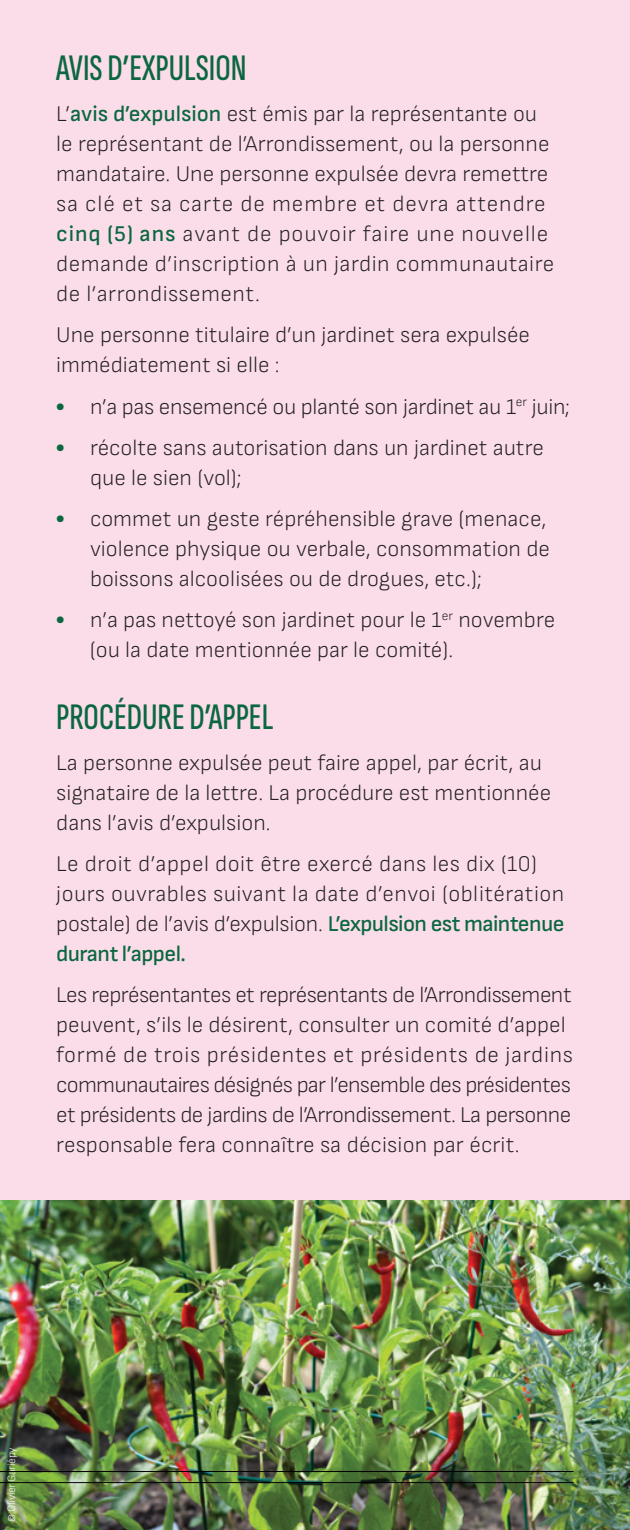
<style>
.page{position:relative;width:630px;height:1530px;background:#fbdde9}
.page>*{position:absolute;margin:0;border:0;box-sizing:border-box;transform-origin:0 0}
.t1{font:500 extra-condensed 37.5px "Sofia Sans";color:#0b6741}
.t2{font:300 22.5px/30px "Sofia Sans";color:#231f20}
.t3{font:300 22.5px/30px "Sofia Sans";letter-spacing:-.025em;color:#231f20}
.t4{font:300 22.5px/30px "Sofia Sans";letter-spacing:.02em;color:#231f20}
.t5{font:300 11.25px "Sofia Sans";letter-spacing:-.03em;color:#fff}
.s1{font-weight:500;color:#0b6741}
.s2{font-family:"Neue Montreal";font-weight:700;color:#0b6741}
</style>
<div class="page">
<img style="left:0;top:1200px;width:630px;height:330px">
<hr style="left:0;top:1482px;width:574px;height:1px;background:#010101">
<hr style="left:0;top:1471px;width:574px;height:1px;background:#010101">
<h1 class="t1" style="left:56px;top:47px;width:192px">AVIS D’EXPULSION</h1>
<p class="t2" style="left:56px;top:99px;width:500px">L’<span class="s1">avis d’expulsion</span> est émis par la représentante ou le représentant de l’Arrondissement, ou la personne mandataire. Une personne expulsée devra remettre sa clé et sa carte de membre et devra attendre <span class="s1">cinq (5) ans</span> avant de pouvoir faire une nouvelle demande d’inscription à un jardin communautaire de l’arrondissement.</p>
<p class="t2" style="left:56px;top:320px;width:475px">Une personne titulaire d’un jardinet sera expulsée immédiatement si elle :</p>
<p class="t2" style="left:56px;top:391px;width:515px"><span class="s2">•</span> n’a pas ensemencé ou planté son jardinet au 1<sup>er</sup> juin;</p>
<p class="t2" style="left:90px;top:432px;width:455px;text-indent:-34px"><span class="s2">•</span> récolte sans autorisation dans un jardinet autre que le sien (vol);</p>
<p class="t2" style="left:90px;top:504px;width:461px;text-indent:-34px"><span class="s2">•</span> commet un geste répréhensible grave (menace, violence physique ou verbale, consommation de boissons alcoolisées ou de drogues, etc.);</p>
<p class="t2" style="left:90px;top:605px;width:467px;text-indent:-34px"><span class="s2">•</span> n’a pas nettoyé son jardinet pour le 1<sup>er</sup> novembre (ou la date mentionnée par le comité).</p>
<h1 class="t1" style="left:56px;top:696px;width:219px">PROCÉDURE D’APPEL</h1>
<p class="t2" style="left:56px;top:747px;width:497px">La personne expulsée peut faire appel, par écrit, au signataire de la lettre. La procédure est mentionnée dans l’avis d’expulsion.</p>
<p class="t4" style="left:56px;top:849px;width:510px">Le droit d’appel doit être exercé dans les dix (10) jours ouvrables suivant la date d’envoi (oblitération postale) de l’avis d’expulsion. <span class="s1">L’expulsion est maintenue durant l’appel.</span></p>
<p class="t3" style="left:56px;top:980px;width:518px">Les représentantes et représentants de l’Arrondissement peuvent, s’ils le désirent, consulter un comité d’appel formé de trois présidentes et présidents de jardins communautaires désignés par l’ensemble des présidentes et présidents de jardins de l’Arrondissement. La personne responsable fera connaître sa décision par écrit.</p>
<p class="t5" style="left:5px;top:1522px;width:76px;rotate:-90deg">© Olivier Gariépy</p>
</div>
